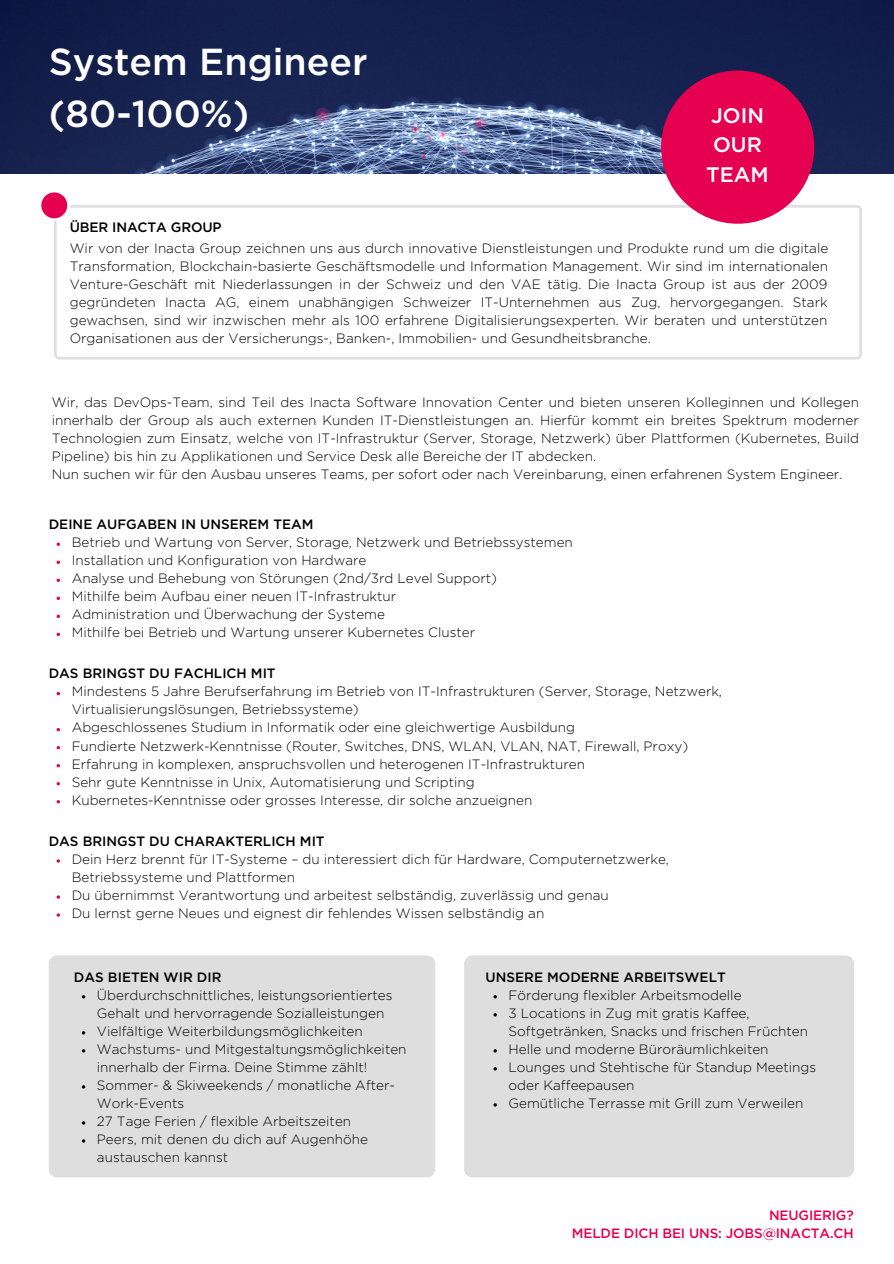
<style>
.page{position:relative;width:894px;height:1264px;background:#fff}
.page>*{position:absolute;margin:0;border:0;box-sizing:border-box;transform-origin:0 0}
.t1{font:500 37.5px/51.8px "Gotham";color:#fff}
.t2{font:500 21px/29.2px "Gotham";color:#fff;text-align:center}
.t3{font:500 13.65px "Gotham";letter-spacing:-.01em;color:#000}
.t4{font:300 13.5px/18px "Gotham";color:#000}
.t5{font:500 13.5px "Gotham";color:#000}
.t6{font:500 13.5px/18px "Gotham";letter-spacing:-.01em;color:#e60050;text-align:right}
</style>
<div class="page">
<img style="left:0;top:0;width:893px;height:173px">
<div style="left:49px;top:955px;width:386px;height:222px;background:#dfdede;border-radius:8px"></div>
<div style="left:464px;top:955px;width:389px;height:222px;background:#dfdede;border-radius:8px"></div>
<svg style="left:57px;top:542px;width:3px;height:4px"></svg>
<svg style="left:57px;top:560px;width:3px;height:4px"></svg>
<svg style="left:57px;top:578px;width:3px;height:4px"></svg>
<svg style="left:57px;top:596px;width:3px;height:4px"></svg>
<svg style="left:57px;top:614px;width:3px;height:4px"></svg>
<svg style="left:54px;top:205px;width:807px;height:154px"></svg>
<div style="left:38px;top:189px;width:32px;height:32px;background:#fff;border-radius:50%"></div>
<div style="left:41px;top:192px;width:26px;height:26px;background:#e60050;border-radius:50%"></div>
<div style="left:661px;top:70px;width:153px;height:154px;background:#e60050;border-radius:50%"></div>
<h1 class="t1" style="left:49px;top:38px;width:320px">System Engineer (80-100%)</h1>
<h2 class="t2" style="left:706px;top:102px;width:64px">JOIN<br>OUR<br>TEAM</h2>
<p class="t3" style="left:70px;top:221px;width:153px">ÜBER INACTA GROUP</p>
<p class="t4" style="left:70px;top:240px;width:759px;text-align:justify">Wir von der Inacta Group zeichnen uns aus durch innovative Dienstleistungen und Produkte rund um die digitale Transformation, Blockchain-basierte Geschäftsmodelle und Information Management. Wir sind im internationalen Venture-Geschäft mit Niederlassungen in der Schweiz und den VAE tätig. Die Inacta Group ist aus der 2009 gegründeten Inacta AG, einem unabhängigen Schweizer IT-Unternehmen aus Zug, hervorgegangen. Stark gewachsen, sind wir inzwischen mehr als 100 erfahrene Digitalisierungsexperten. Wir beraten und unterstützen Organisationen aus der Versicherungs-, Banken-, Immobilien- und Gesundheitsbranche.</p>
<p class="t4" style="left:52px;top:393px;width:808px">Wir, das DevOps-Team, sind Teil des Inacta Software Innovation Center und bieten unseren Kolleginnen und Kollegen innerhalb der Group als auch externen Kunden IT-Dienstleistungen an. Hierfür kommt ein breites Spektrum moderner Technologien zum Einsatz, welche von IT-Infrastruktur (Server, Storage, Netzwerk) über Plattformen (Kubernetes, Build Pipeline) bis hin zu Applikationen und Service Desk alle Bereiche der IT abdecken.<br>Nun suchen wir für den Ausbau unseres Teams, per sofort oder nach Vereinbarung, einen erfahrenen System Engineer.</p>
<p class="t5" style="left:49px;top:518px;width:266px">DEINE AUFGABEN IN UNSEREM TEAM</p>
<p class="t4" style="left:72px;top:534px;width:502px">Betrieb und Wartung von Server, Storage, Netzwerk und Betriebssystemen Installation und Konfiguration von Hardware<br>Analyse und Behebung von Störungen (2nd/3rd Level Support)<br>Mithilfe beim Aufbau einer neuen IT-Infrastruktur<br>Administration und Überwachung der Systeme<br>Mithilfe bei Betrieb und Wartung unserer Kubernetes Cluster</p>
<p class="t5" style="left:49px;top:667px;width:228px">DAS BRINGST DU FACHLICH MIT</p>
<p class="t4" style="left:72px;top:683px;width:651px">Mindestens 5 Jahre Berufserfahrung im Betrieb von IT-Infrastrukturen (Server, Storage, Netzwerk, Virtualisierungslösungen, Betriebssysteme)<br>Abgeschlossenes Studium in Informatik oder eine gleichwertige Ausbildung<br>Fundierte Netzwerk-Kenntnisse (Router, Switches, DNS, WLAN, VLAN, NAT, Firewall, Proxy)<br>Erfahrung in komplexen, anspruchsvollen und heterogenen IT-Infrastrukturen<br>Sehr gute Kenntnisse in Unix, Automatisierung und Scripting<br>Kubernetes-Kenntnisse oder grosses Interesse, dir solche anzueignen</p>
<p class="t5" style="left:49px;top:835px;width:277px">DAS BRINGST DU CHARAKTERLICH MIT</p>
<p class="t4" style="left:72px;top:850px;width:598px">Dein Herz brennt für IT-Systeme – du interessiert dich für Hardware, Computernetzwerke, Betriebssysteme und Plattformen<br>Du übernimmst Verantwortung und arbeitest selbständig, zuverlässig und genau<br>Du lernst gerne Neues und eignest dir fehlendes Wissen selbständig an</p>
<p class="t5" style="left:74px;top:970px;width:149px">DAS BIETEN WIR DIR</p>
<p class="t4" style="left:97px;top:986px;width:311px">Überdurchschnittliches, leistungsorientiertes Gehalt und hervorragende Sozialleistungen Vielfältige Weiterbildungsmöglichkeiten Wachstums- und Mitgestaltungsmöglichkeiten innerhalb der Firma. Deine Stimme zählt!<br>Sommer- &amp; Skiweekends / monatliche After-Work-Events<br>27 Tage Ferien / flexible Arbeitszeiten<br>Peers, mit denen du dich auf Augenhöhe austauschen kannst</p>
<p class="t5" style="left:485px;top:970px;width:242px">UNSERE MODERNE ARBEITSWELT</p>
<p class="t4" style="left:508px;top:986px;width:309px">Förderung flexibler Arbeitsmodelle<br>3 Locations in Zug mit gratis Kaffee, Softgetränken, Snacks und frischen Früchten Helle und moderne Büroräumlichkeiten Lounges und Stehtische für Standup Meetings oder Kaffeepausen<br>Gemütliche Terrasse mit Grill zum Verweilen</p>
<p class="t6" style="left:571px;top:1207px;width:283px">NEUGIERIG?<br>MELDE DICH BEI UNS: JOBS@INACTA.CH</p>
</div>
